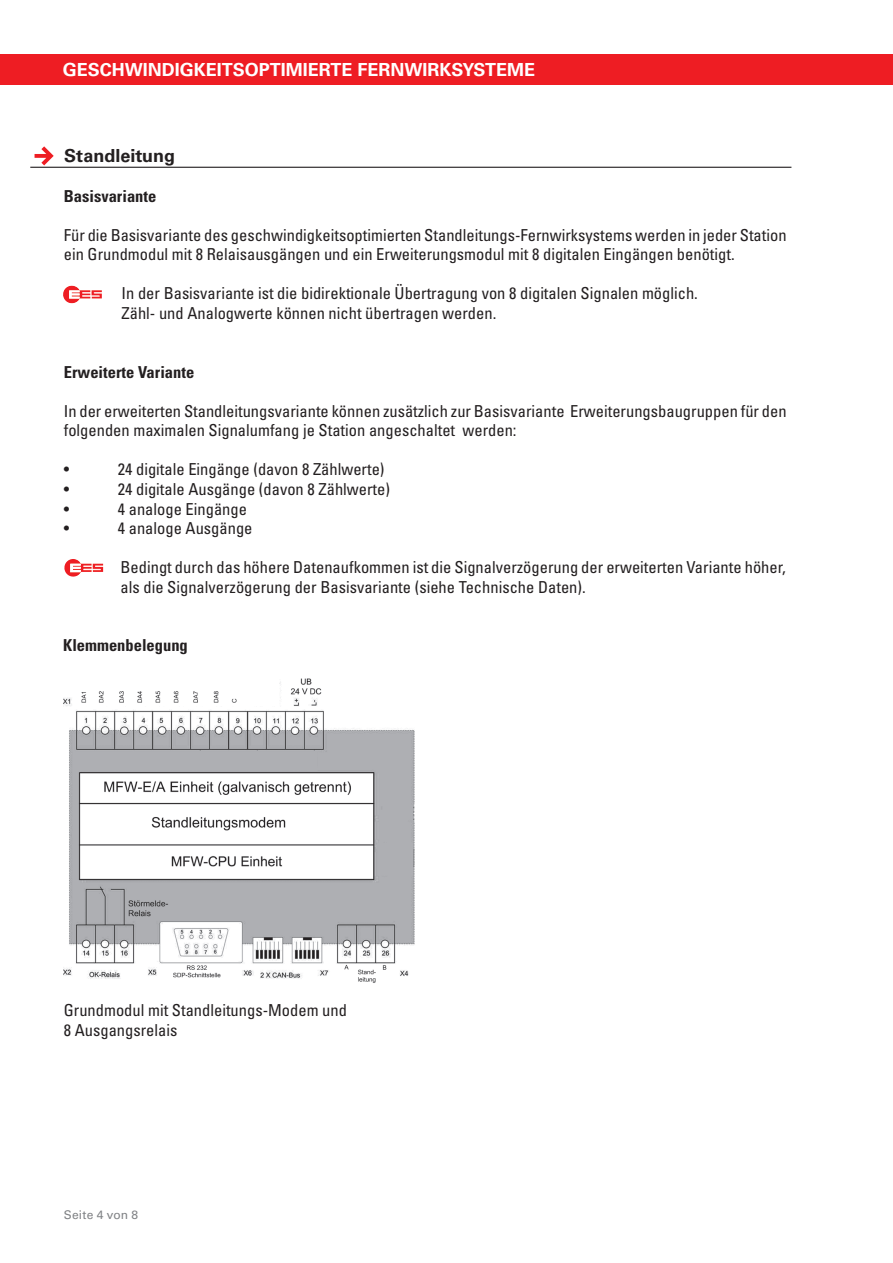
<style>
.page{position:relative;width:893px;height:1263px;background:#fff}
.page>*{position:absolute;margin:0;border:0;box-sizing:border-box;transform-origin:0 0}
.t1{font:700 18px "Univers LT Std";color:#fff}
.t2{font:700 18px "Univers LT Std";color:#231f20}
.t3{font:condensed 16.5px/19.5px "Univers LT Std";color:#231f20}
.t4{font:700 condensed 16.5px "Univers LT Std";color:#231f20}
.t5{font:12px "Univers LT Std";letter-spacing:.015em;color:#808285}
</style>
<div class="page">
<div style="left:0;top:54px;width:893px;height:30px;background:#ee1d23"></div>
<hr style="left:30px;top:167px;width:761px;height:1px;background:#231f20">
<svg style="left:35px;top:146px;width:19px;height:19px"></svg>
<img style="left:63px;top:286px;width:27px;height:17px">
<img style="left:64px;top:678px;width:351px;height:305px">
<img style="left:64px;top:559px;width:28px;height:18px">
<p class="t1" style="left:63px;top:59px;width:474px">GESCHWINDIGKEITSOPTIMIERTE FERNWIRKSYSTEME</p>
<p class="t2" style="left:64px;top:146px;width:112px">STANDLEITUNG</p>
<p class="t4" style="left:64px;top:186px;width:94px">Basisvariante</p>
<p class="t3" style="left:64px;top:225px;width:724px">Für die Basisvariante des geschwindigkeitsoptimierten Standleitungs-Fernwirksystems werden in jeder Station ein Grundmodul mit 8 Relaisausgängen und ein Erweiterungsmodul mit 8 digitalen Eingängen benötigt.</p>
<p class="t3" style="left:121px;top:283px;width:578px">In der Basisvariante ist die bidirektionale Übertragung von 8 digitalen Signalen möglich.<br>Zähl- und Analogwerte können nicht übertragen werden.</p>
<p class="t4" style="left:64px;top:362px;width:132px">Erweiterte Variante</p>
<p class="t3" style="left:64px;top:401px;width:724px">In der erweiterten Standleitungsvariante können zusätzlich zur Basisvariante Erweiterungsbaugruppen für den folgenden maximalen Signalumfang je Station angeschaltet werden:</p>
<p class="t3" style="left:64px;top:460px;width:7px">•</p>
<p class="t3" style="left:118px;top:460px;width:268px">24 digitale Eingänge (davon 8 Zählwerte)</p>
<p class="t3" style="left:64px;top:479px;width:7px">•</p>
<p class="t3" style="left:118px;top:479px;width:274px">24 digitale Ausgänge (davon 8 Zählwerte)</p>
<p class="t3" style="left:64px;top:499px;width:7px">•</p>
<p class="t3" style="left:118px;top:499px;width:131px">4 analoge Eingänge</p>
<p class="t3" style="left:64px;top:518px;width:7px">•</p>
<p class="t3" style="left:118px;top:518px;width:136px">4 analoge Ausgänge</p>
<p class="t3" style="left:121px;top:557px;width:667px">Bedingt durch das höhere Datenaufkommen ist die Signalverzögerung der erweiterten Variante höher, als die Signalverzögerung der Basisvariante (siehe Technische Daten).</p>
<p class="t4" style="left:63px;top:635px;width:126px">Klemmenbelegung</p>
<p class="t3" style="left:64px;top:1000px;width:285px">Grundmodul mit Standleitungs-Modem und<br>8 Ausgangsrelais</p>
<p class="t5" style="left:64px;top:1207px;width:76px">Seite 4 von 8</p>
</div>
